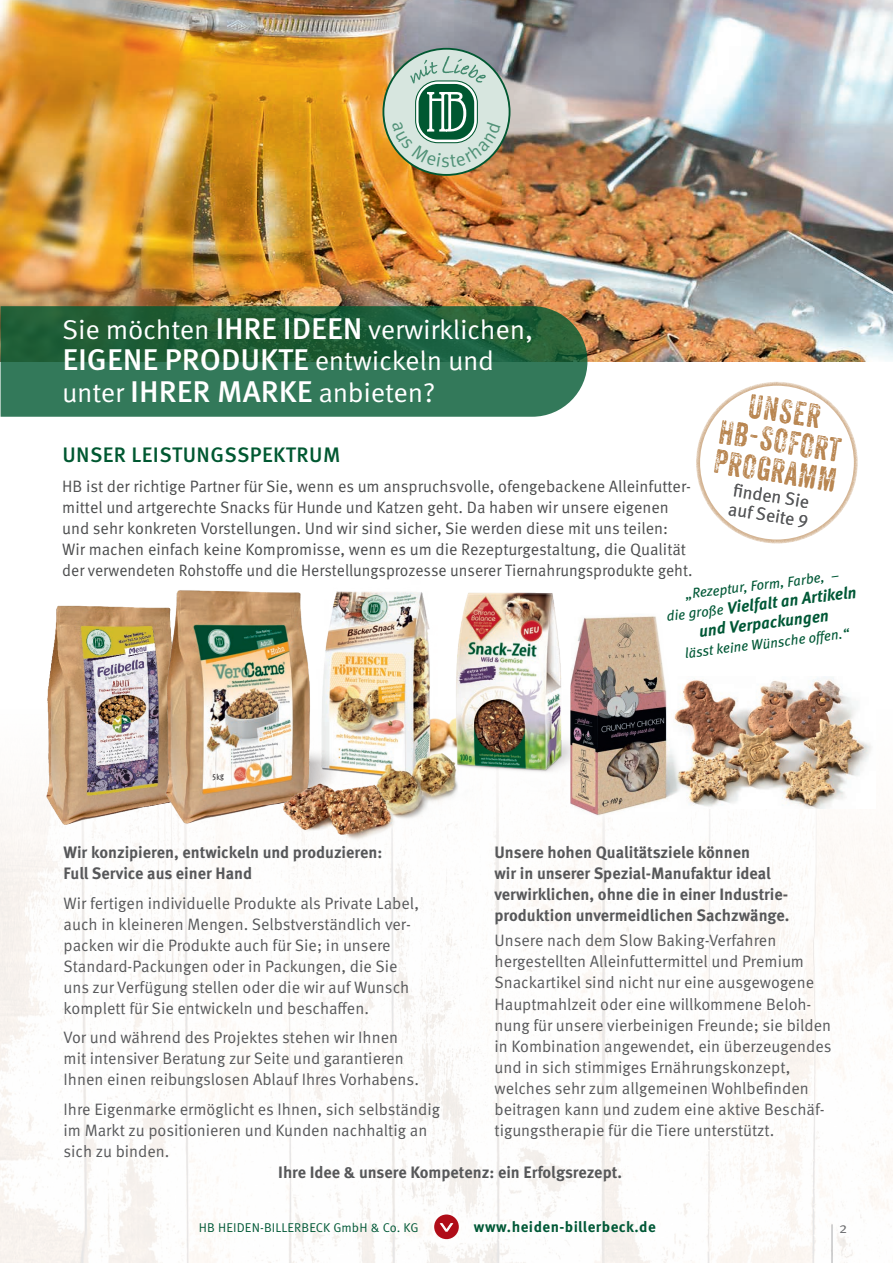
<style>
.page{position:relative;width:893px;height:1263px;background:#fff}
.page>*{position:absolute;margin:0;border:0;box-sizing:border-box;transform-origin:0 0}
.t1{font:40.5px "Meta Pro Norm";color:#6c6d70;scale:.2 1}
.t2{font:32.4px/30px "Anodyne";color:#b98651;text-align:center;scale:.94 1}
.t3{font:500 30px "Meta Pro";color:#fff}
.t4{font:27.15px "Meta Pro Norm";letter-spacing:-.01em;color:#fff}
.t5{font:500 21px "Meta Pro";letter-spacing:.02em;color:#005831}
.t6{font:18px/19px "Meta Pro Norm";color:#57585a}
.t7{font:16.5px/21px "Meta Pro Norm";color:#57585a}
.t8{font:16.5px/21px "Meta Pro Norm";color:#4b4c4d}
.t9{font:700 16.5px/21px "Meta Pro";color:#57585a}
.t10{font:italic 700 16.5px/19.5px "Meta Pro";color:#005836;text-align:center}
.t11{font:700 15px "Meta Pro";letter-spacing:.03em;color:#005836}
.t12{font:15px "Meta Pro Norm";color:#6c6d70}
.t13{font:italic 14.25px "Meta Pro";color:#005836}
.t14{font:12.75px "Meta Pro Norm";letter-spacing:.01em;color:#005836}
.s1{font-family:"Meta Pro";font-weight:500;font-size:30px}
.s2{font-family:"Meta Pro Norm";font-weight:400;font-size:27.15px}
.s3{font-weight:400;font-size:14.25px}
</style>
<div class="page">
<img style="left:0;top:0;width:893px;height:1263px">
<div style="left:434px;top:1214px;width:25px;height:25px;background:#b00d18;border-radius:50%"></div>
<svg style="left:440px;top:1223px;width:13px;height:8px"></svg>
<svg style="left:1px;top:306px;width:586px;height:111px;background:#2d6d4a"></svg>
<svg style="left:383px;top:49px;width:127px;height:126px;background:#b6d0c4"></svg>
<svg style="left:410px;top:56px;width:76px;height:28px;background:#b9d2c8"></svg>
<svg style="left:416px;top:81px;width:61px;height:62px"></svg>
<div style="left:419px;top:84px;width:55px;height:56px;background:#005831;border-radius:19px"></div>
<div style="left:698px;top:384px;width:158px;height:158px;background:#fff;border-radius:50%"></div>
<div style="left:696px;top:382px;width:162px;height:162px;border:4px solid #b98651;border-radius:50%"></div>
<img style="left:689px;top:677px;width:187px;height:131px">
<img style="left:273px;top:558px;width:211px;height:263px">
<img style="left:437px;top:569px;width:155px;height:223px">
<img style="left:570px;top:613px;width:119px;height:209px">
<img style="left:22px;top:590px;width:196px;height:252px">
<img style="left:157px;top:586px;width:157px;height:241px">
<img style="left:272px;top:779px;width:132px;height:65px">
<svg style="left:392px;top:92px;width:109px;height:76px"></svg>
<img style="left:56px;top:746px;width:289px;height:63px">
<h3 class="t4" style="left:62px;top:309px;width:472px">Sie möchten <span class="s1">IHRE IDEEN</span> verwirklichen,</h3>
<h3 class="t3" style="left:62px;top:337px;width:433px">EIGENE PRODUKTE <span class="s2">entwickeln und</span></h3>
<h3 class="t4" style="left:62px;top:372px;width:375px">unter <span class="s1">IHRER MARKE</span> anbieten?</h3>
<h2 class="t2" style="left:726px;top:387px;width:133px;rotate:9deg">UNSER<br>HB-SOFORT<br>PROGRAMM</h2>
<p class="t5" style="left:62px;top:439px;width:280px">UNSER LEISTUNGSSPEKTRUM</p>
<p class="t8" style="left:62px;top:475px;width:632px">HB ist der richtige Partner für Sie, wenn es um anspruchsvolle, ofengebackene Alleinfutter&shy;mittel und artgerechte Snacks für Hunde und Katzen geht. Da haben wir unsere eigenen und sehr konkreten Vorstellungen. Und wir sind sicher, Sie werden diese mit uns teilen:<br>Wir machen einfach keine Kompromisse, wenn es um die Rezepturgestaltung, die Qualität der verwendeten Rohstoffe und die Herstellungsprozesse unserer Tiernahrungsprodukte geht.</p>
<p class="t6" style="left:733px;top:479px;width:82px;rotate:9deg">fi nden Sie auf Seite 9</p>
<p class="t13" style="left:684px;top:583px;width:156px;rotate:-7deg">„Rezeptur, Form, Farbe, –</p>
<p class="t10" style="left:665px;top:604px;width:193px;rotate:-7deg"><span class="s3">die große</span> Vielfalt an Artikeln und Verpackungen</p>
<p class="t13" style="left:684px;top:642px;width:167px;rotate:-7deg">lässt keine Wünsche offen.“</p>
<p class="t9" style="left:64px;top:841px;width:320px">Wir konzipieren, entwickeln und produzieren:<br>Full Service aus einer Hand</p>
<p class="t7" style="left:64px;top:891px;width:357px">Wir fertigen individuelle Produkte als Private Label, auch in kleineren Mengen. Selbstverständlich ver&shy;packen wir die Produkte auch für Sie; in unsere Standard-Packungen oder in Packungen, die Sie uns zur Verfügung stellen oder die wir auf Wunsch komplett für Sie entwickeln und beschaffen.</p>
<p class="t7" style="left:64px;top:1026px;width:357px">Vor und während des Projektes stehen wir Ihnen mit intensiver Beratung zur Seite und garantieren<br>Ihnen einen reibungslosen Ablauf Ihres Vorhabens.</p>
<p class="t7" style="left:64px;top:1097px;width:378px">Ihre Eigenmarke ermöglicht es Ihnen, sich selbständig im Markt zu positionieren und Kunden nachhaltig an sich zu binden.</p>
<p class="t9" style="left:278px;top:1160px;width:345px">Ihre Idee &amp; unsere Kompetenz: ein Erfolgsrezept.</p>
<p class="t9" style="left:494px;top:841px;width:297px">Unsere hohen Qualitätsziele können<br>wir in unserer Spezial-Manufaktur ideal verwirklichen, ohne die in einer Industrie&shy;produktion unvermeidlichen Sachzwänge.</p>
<p class="t7" style="left:494px;top:929px;width:339px">Unsere nach dem Slow Baking-Verfahren hergestellten Alleinfuttermittel und Premium Snackartikel sind nicht nur eine ausgewogene Hauptmahlzeit oder eine willkommene Beloh&shy;nung für unsere vierbeinigen Freunde; sie bilden in Kombination angewendet, ein überzeugendes und in sich stimmiges Ernährungskonzept, welches sehr zum allgemeinen Wohlbefinden beitragen kann und zudem eine aktive Beschäf&shy;tigungstherapie für die Tiere unterstützt.</p>
<p class="t14" style="left:199px;top:1218px;width:221px">HB HEIDEN-BILLERBECK GmbH &amp; Co. KG</p>
<p class="t11" style="left:474px;top:1215px;width:183px">www.heiden-billerbeck.de</p>
<h1 class="t1" style="left:831px;top:1210px;width:12px">|</h1>
<p class="t12" style="left:839px;top:1216px;width:10px">2</p>
</div>
